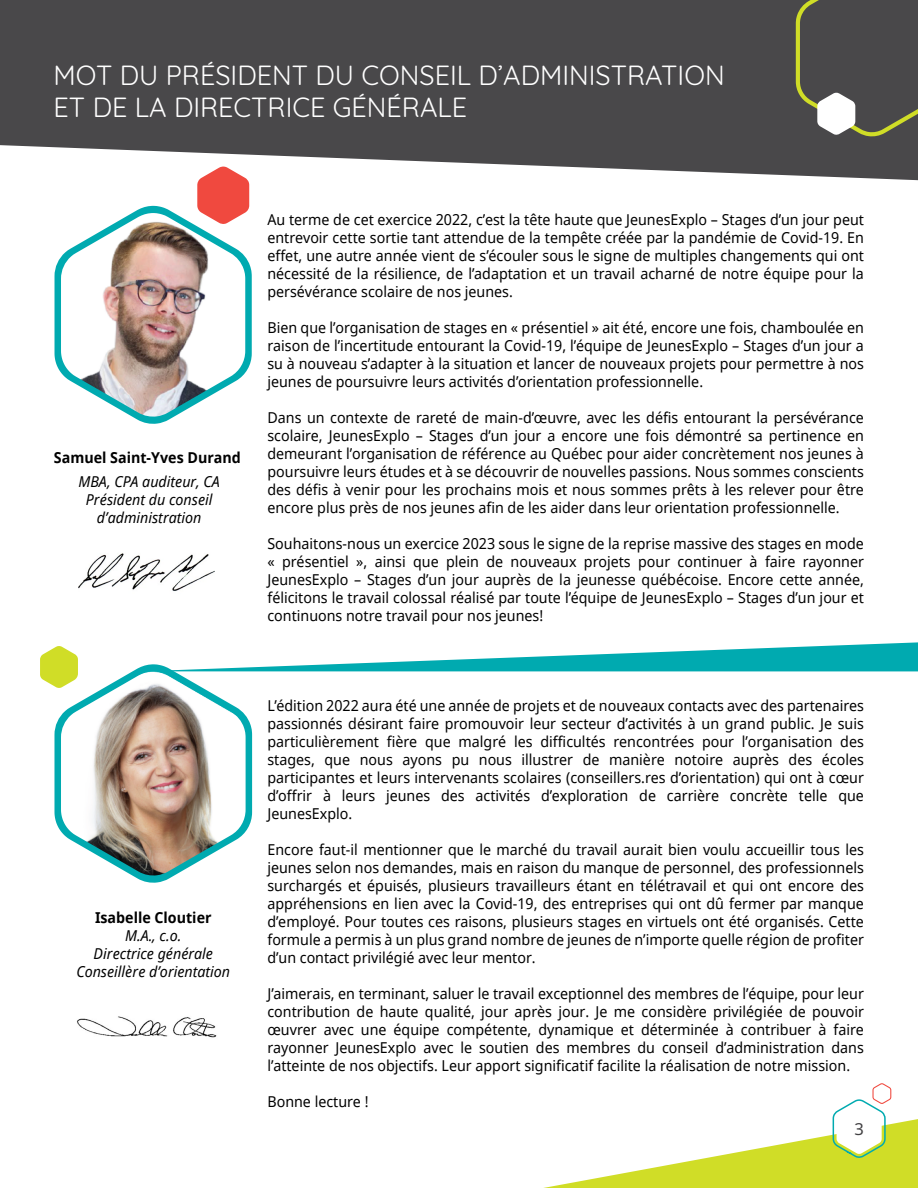
<style>
.page{position:relative;width:918px;height:1188px;background:#fff}
.page>*{position:absolute;margin:0;border:0;box-sizing:border-box;transform-origin:0 0}
.t1{font:27px/31.5px "Quicksand";color:#fff}
.t2{font:16.5px "Noto Sans";color:#414042}
.t3{font:15px/18px "Noto Sans";color:#000;text-align:justify;scale:.95 1}
.t4{font:italic 15px/18px "Noto Sans";color:#000;text-align:center;scale:.95 1}
.t5{font:700 15px "Noto Sans";color:#000;scale:.95 1}
</style>
<div class="page">
<svg style="left:0;top:0;width:918px;height:181px;background:#5a595b"></svg>
<svg style="left:55px;top:167px;width:197px;height:257px"></svg>
<img style="left:61px;top:213px;width:184px;height:204px">
<svg style="left:794px;top:0;width:124px;height:139px;background:#5c5c55"></svg>
<img style="left:78px;top:553px;width:137px;height:38px">
<img style="left:77px;top:1016px;width:140px;height:22px">
<svg style="left:543px;top:1083px;width:375px;height:105px"></svg>
<svg style="left:40px;top:642px;width:878px;height:241px"></svg>
<h1 class="t1" style="left:54px;top:57px;width:673px">MOT DU PRÉSIDENT DU CONSEIL D’ADMINISTRATION<br>ET DE LA DIRECTRICE GÉNÉRALE</h1>
<p class="t5" style="left:54px;top:446px;width:198px">Samuel Saint-Yves Durand</p>
<p class="t4" style="left:78px;top:472px;width:150px">MBA, CPA auditeur, CA<br>Président du conseil d’administration</p>
<p class="t3" style="left:267px;top:210px;width:629px">Au terme de cet exercice 2022, c’est la tête haute que JeunesExplo – Stages d’un jour peut entrevoir cette sortie tant attendue de la tempête créée par la pandémie de Covid-19. En effet, une autre année vient de s’écouler sous le signe de multiples changements qui ont nécessité de la résilience, de l’adaptation et un travail acharné de notre équipe pour la persévérance scolaire de nos jeunes.</p>
<p class="t3" style="left:267px;top:318px;width:629px">Bien que l’organisation de stages en « présentiel » ait été, encore une fois, chamboulée en raison de l’incertitude entourant la Covid-19, l’équipe de JeunesExplo – Stages d’un jour a su à nouveau s’adapter à la situation et lancer de nouveaux projets pour permettre à nos jeunes de poursuivre leurs activités d’orientation professionnelle.</p>
<p class="t3" style="left:267px;top:408px;width:629px">Dans un contexte de rareté de main-d’œuvre, avec les défis entourant la persévérance scolaire, JeunesExplo – Stages d’un jour a encore une fois démontré sa pertinence en demeurant l’organisation de référence au Québec pour aider concrètement nos jeunes à poursuivre leurs études et à se découvrir de nouvelles passions. Nous sommes conscients des défis à venir pour les prochains mois et nous sommes prêts à les relever pour être encore plus près de nos jeunes afin de les aider dans leur orientation professionnelle.</p>
<p class="t3" style="left:267px;top:534px;width:629px">Souhaitons-nous un exercice 2023 sous le signe de la reprise massive des stages en mode « présentiel », ainsi que plein de nouveaux projets pour continuer à faire rayonner JeunesExplo – Stages d’un jour auprès de la jeunesse québécoise. Encore cette année, félicitons le travail colossal réalisé par toute l’équipe de JeunesExplo – Stages d’un jour et continuons notre travail pour nos jeunes!</p>
<p class="t5" style="left:95px;top:907px;width:124px">Isabelle Cloutier</p>
<p class="t4" style="left:76px;top:927px;width:164px">M.A., c.o.<br>Directrice générale<br>Conseillère d’orientation</p>
<p class="t3" style="left:267px;top:696px;width:629px">L’édition 2022 aura été une année de projets et de nouveaux contacts avec des partenaires passionnés désirant faire promouvoir leur secteur d’activités à un grand public. Je suis particulièrement fière que malgré les difficultés rencontrées pour l’organisation des stages, que nous ayons pu nous illustrer de manière notoire auprès des écoles participantes et leurs intervenants scolaires (conseillers.res d’orientation) qui ont à cœur d’offrir à leurs jeunes des activités d’exploration de carrière concrète telle que JeunesExplo.</p>
<p class="t3" style="left:267px;top:840px;width:629px">Encore faut-il mentionner que le marché du travail aurait bien voulu accueillir tous les jeunes selon nos demandes, mais en raison du manque de personnel, des professionnels surchargés et épuisés, plusieurs travailleurs étant en télétravail et qui ont encore des appréhensions en lien avec la Covid-19, des entreprises qui ont dû fermer par manque d’employé. Pour toutes ces raisons, plusieurs stages en virtuels ont été organisés. Cette formule a permis à un plus grand nombre de jeunes de n’importe quelle région de profiter d’un contact privilégié avec leur mentor.</p>
<p class="t3" style="left:267px;top:984px;width:629px">J’aimerais, en terminant, saluer le travail exceptionnel des membres de l’équipe, pour leur contribution de haute qualité, jour après jour. Je me considère privilégiée de pouvoir œuvrer avec une équipe compétente, dynamique et déterminée à contribuer à faire rayonner JeunesExplo avec le soutien des membres du conseil d’administration dans l’atteinte de nos objectifs. Leur apport significatif facilite la réalisation de notre mission.</p>
<p class="t3" style="left:267px;top:1092px;width:108px">Bonne lecture !</p>
<p class="t2" style="left:854px;top:1117px;width:11px">3</p>
</div>
